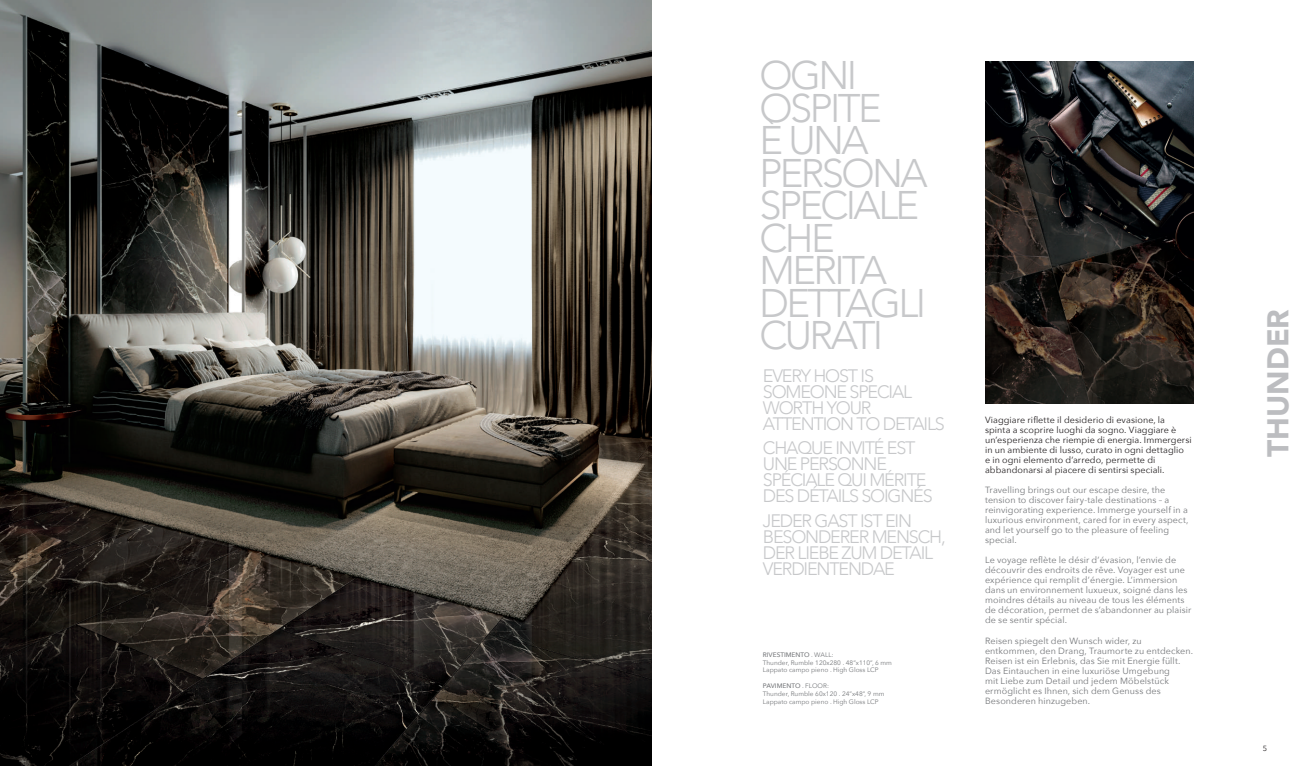
<style>
.page{position:relative;width:1304px;height:766px;background:#fff}
.page>*{position:absolute;margin:0;border:0;box-sizing:border-box;transform-origin:0 0}
.t1{font:300 39.8px/32.5px "Avenir";letter-spacing:-.065em;color:#c7c8ca}
.t2{font:900 30px "Avenir";color:#bcbdc0}
.t3{font:300 18px/16px "Avenir";letter-spacing:-.065em;color:#c7c8ca}
.t4{font:9px/10px "Avenir Next";letter-spacing:.01em;color:#76787b}
.t5{font:9px/10px "Avenir Next";letter-spacing:.01em;color:#231f20}
.t6{font:7.5px "Avenir Next";color:#231f20}
.t7{font:6.5px/7.8px "Avenir Next";color:#76787b}
.s1{font-weight:500}
</style>
<div class="page">
<img style="left:0;top:0;width:652px;height:765px">
<img style="left:985px;top:61px;width:208px;height:342px">
<h1 class="t1" style="left:760px;top:59px;width:170px">OGNI<br>OSPITE<br>È UNA<br>PERSONA<br>SPECIALE<br>CHE<br>MERITA<br>DETTAGLI<br>CURATI</h1>
<h3 class="t3" style="left:763px;top:367px;width:184px">EVERY HOST IS<br>SOMEONE SPECIAL<br>WORTH YOUR<br>ATTENTION TO DETAILS</h3>
<h3 class="t3" style="left:763px;top:440px;width:171px">CHAQUE INVITÉ EST<br>UNE PERSONNE<br>SPÉCIALE QUI MÉRITE<br>DES DÉTAILS SOIGNÉS</h3>
<h3 class="t3" style="left:763px;top:512px;width:184px">JEDER GAST IST EIN<br>BESONDERER MENSCH,<br>DER LIEBE ZUM DETAIL<br>VERDIENTENDAE</h3>
<p class="t7" style="left:763px;top:650px;width:131px"><span class="s1">RIVESTIMENTO</span> . WALL:<br>Thunder, Rumble 120x280 . 48”x110”, 6 mm<br>Lappato campo pieno . High Gloss LCP</p>
<p class="t7" style="left:763px;top:681px;width:123px"><span class="s1">PAVIMENTO</span> . FLOOR:<br>Thunder, Rumble 60x120 . 24”x48”, 9 mm<br>Lappato campo pieno . High Gloss LCP</p>
<p class="t5" style="left:985px;top:414px;width:208px">Viaggiare riflette il desiderio di evasione, la spinta a scoprire luoghi da sogno. Viaggiare è un’esperienza che riempie di energia. Immergersi in un ambiente di lusso, curato in ogni dettaglio<br>e in ogni elemento d’arredo, permette di abbandonarsi al piacere di sentirsi speciali.</p>
<p class="t4" style="left:985px;top:484px;width:205px">Travelling brings out our escape desire, the tension to discover fairy-tale destinations – a reinvigorating experience. Immerge yourself in a luxurious environment, cared for in every aspect, and let yourself go to the pleasure of feeling special.</p>
<p class="t4" style="left:985px;top:554px;width:208px">Le voyage reflète le désir d’évasion, l’envie de découvrir des endroits de rêve. Voyager est une expérience qui remplit d’énergie. L’immersion dans un environnement luxueux, soigné dans les moindres détails au niveau de tous les éléments de décoration, permet de s’abandonner au plaisir de se sentir spécial.</p>
<p class="t4" style="left:985px;top:634px;width:209px">Reisen spiegelt den Wunsch wider, zu entkommen, den Drang, Traumorte zu entdecken.<br>Reisen ist ein Erlebnis, das Sie mit Energie füllt.<br>Das Eintauchen in eine luxuriöse Umgebung<br>mit Liebe zum Detail und jedem Möbelstück ermöglicht es Ihnen, sich dem Genuss des Besonderen hinzugeben.</p>
<h2 class="t2" style="left:1252px;top:457px;width:149px;rotate:-90deg">THUNDER</h2>
<p class="t6" style="left:37px;top:742px;width:6px">4</p>
<p class="t6" style="left:1263px;top:742px;width:6px">5</p>
</div>
